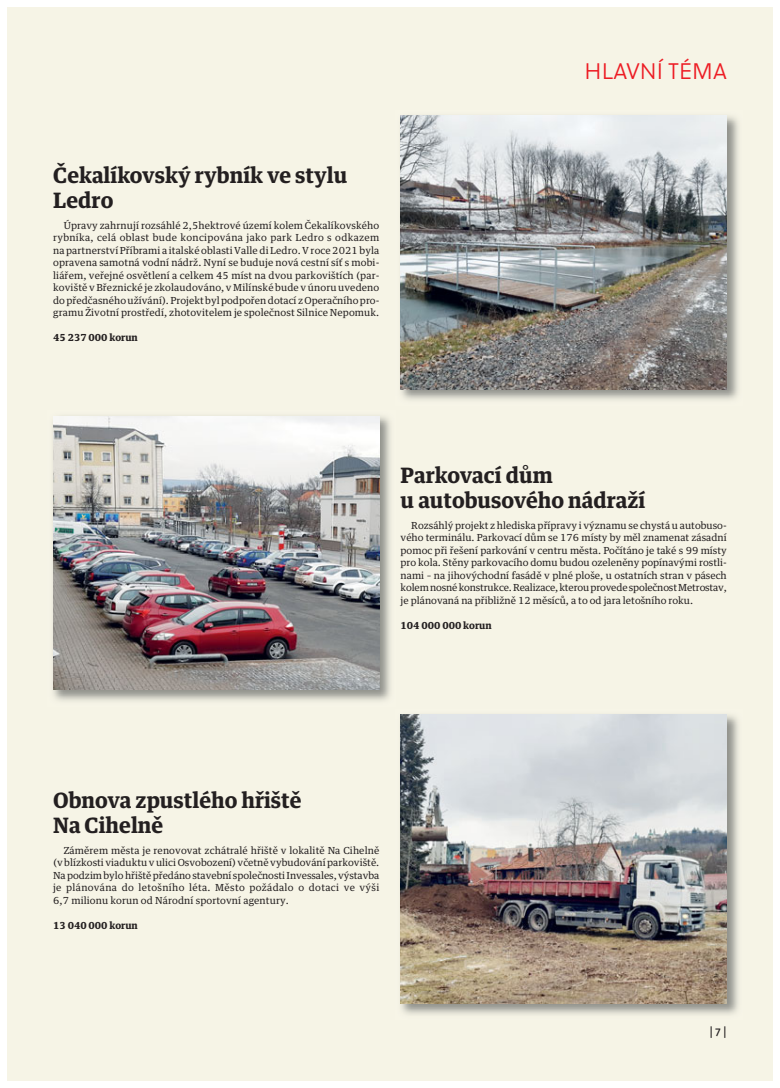
<style>
.page{position:relative;width:780px;height:1088px;background:#fff}
.page>*{position:absolute;margin:0;border:0;box-sizing:border-box;transform-origin:0 0}
.t1{font:22.5px "Soleil Lt";color:#ed1c24}
.t2{font:700 21.25px/25px "Guardian Text Egyp";color:#231f20}
.t3{font:11.25px "Soleil Bk";color:#231f20}
.t4{font:9.75px/12.5px "Guardian Text Egyp";letter-spacing:.01em;color:#231f20;text-align:justify}
.t5{font:700 9.75px "Guardian Text Egyp";color:#231f20}
</style>
<div class="page">
<div style="left:7px;top:7px;width:765px;height:1074px;background:#f6f4e6"></div>
<img style="left:400px;top:714px;width:339px;height:301px">
<img style="left:400px;top:715px;width:326px;height:288px">
<img style="left:400px;top:115px;width:339px;height:285px">
<img style="left:400px;top:116px;width:326px;height:273px">
<img style="left:53px;top:416px;width:338px;height:285px">
<img style="left:53px;top:416px;width:326px;height:274px">
<h2 class="t2" style="left:53px;top:165px;width:296px">Čekalíkovský rybník ve stylu<br>Ledro</h2>
<p class="t4" style="left:53px;top:220px;width:328px;text-indent:11px">Úpravy zahrnují rozsáhlé 2,5hektrové území kolem Čekalíkovského rybníka, celá oblast bude koncipována jako park Ledro s odkazem na partnerství Příbrami a italské oblasti Valle di Ledro. V roce 2021 byla opravena samotná vodní nádrž. Nyní se buduje nová cestní síť s mobi&shy;liářem, veřejné osvětlení a celkem 45 míst na dvou parkovištích (par&shy;koviště v Březnické je zkolaudováno, v Milínské bude v únoru uvedeno do předčasného užívání). Projekt byl podpořen dotací z Operačního pro&shy;gramu Životní prostředí, zhotovitelem je společnost Silnice Nepomuk.</p>
<p class="t5" style="left:53px;top:333px;width:86px">45 237 000 korun</p>
<h1 class="t1" style="left:584px;top:58px;width:144px">HLAVNÍ TÉMA</h1>
<h2 class="t2" style="left:400px;top:465px;width:246px">Parkovací dům<br>u autobusového nádraží</h2>
<p class="t4" style="left:400px;top:520px;width:327px;text-indent:11px">Rozsáhlý projekt z hlediska přípravy i významu se chystá u autobuso&shy;vého terminálu. Parkovací dům se 176 místy by měl znamenat zásadní pomoc při řešení parkování v centru města. Počítáno je také s 99 místy pro kola. Stěny parkovacího domu budou ozeleněny popínavými rostli&shy;nami – na jihovýchodní fasádě v plné ploše, u ostatních stran v pásech kolem nosné konstrukce. Realizace, kterou provede společnost Metrostav, je plánovaná na přibližně 12 měsíců, a to od jara letošního roku.</p>
<p class="t5" style="left:400px;top:621px;width:93px">104 000 000 korun</p>
<h2 class="t2" style="left:53px;top:789px;width:250px">Obnova zpustlého hřiště<br>Na Cihelně</h2>
<p class="t4" style="left:53px;top:845px;width:327px;text-indent:11px">Záměrem města je renovovat zchátralé hřiště v lokalitě Na Cihelně (v blízkosti viaduktu v ulici Osvobození) včetně vybudování parkoviště.<br>Na podzim bylo hřiště předáno stavební společnosti Invessales, výstavba je plánována do letošního léta. Město požádalo o dotaci ve výši 6,7 milionu korun od Národní sportovní agentury.</p>
<p class="t5" style="left:53px;top:921px;width:86px">13 040 000 korun</p>
<p class="t3" style="left:709px;top:1026px;width:19px">| 7|</p>
</div>
